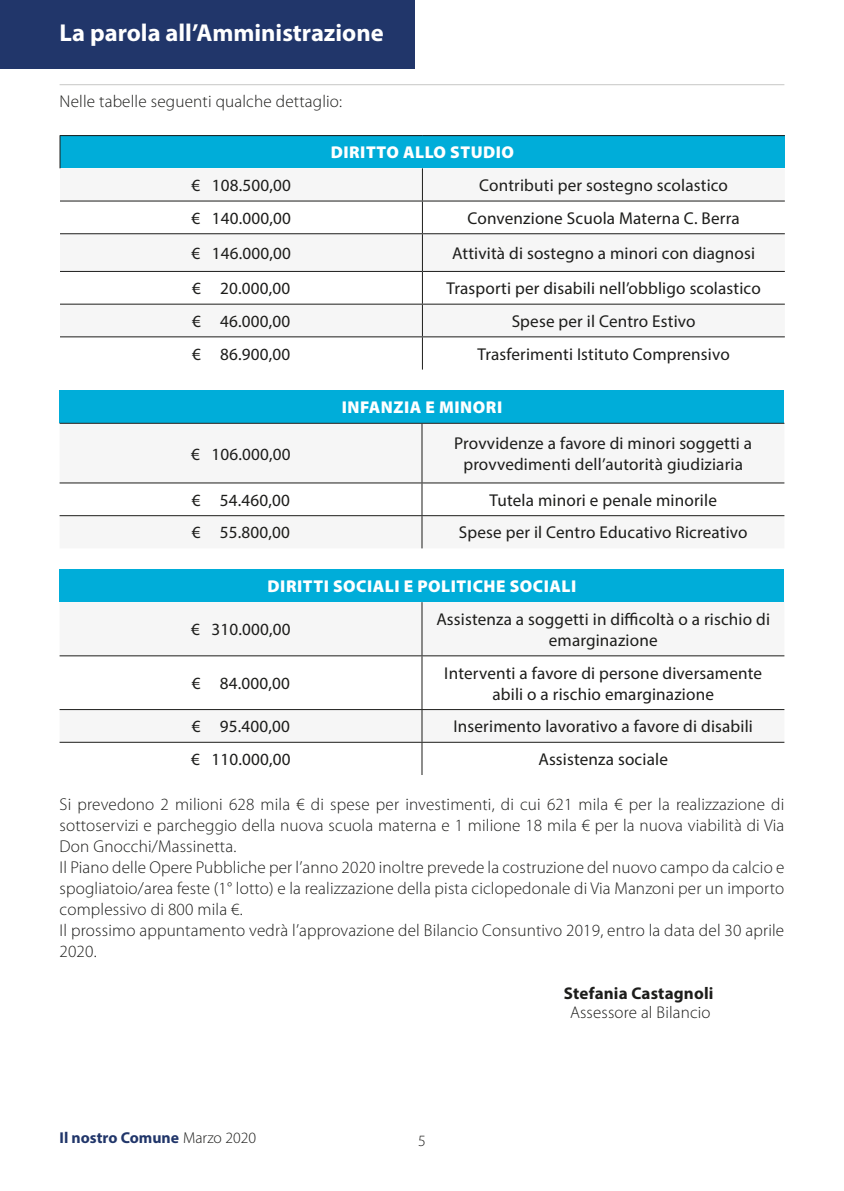
<style>
.page{position:relative;width:844px;height:1191px;background:#fff}
.page>*{position:absolute;margin:0;border:0;box-sizing:border-box;transform-origin:0 0}
.t1{font:700 24.5px "Myriad Pro";color:#fff}
.t2{font:17.15px/21px "Myriad Pro";letter-spacing:.01em;color:#1d1d1b;text-align:center}
.t3{font:300 17.15px/21px "Myriad Pro";letter-spacing:.01em;color:#1d1d1b;text-align:justify}
.t4{font:900 17.15px "Myriad Pro";letter-spacing:.03em;color:#fff}
.t5{font:300 16.97px "Myriad Pro";letter-spacing:.01em;color:#1d1d1b}
.t6{font:700 16.97px "Myriad Pro";letter-spacing:.01em;color:#1d1d1b}
.t7{font:700 15.75px "Myriad Pro";color:#21366a}
.t8{font:300 15.75px "Myriad Pro";color:#1d1d1b}
.s1{font-weight:300;color:#1d1d1b}
</style>
<div class="page">
<hr style="left:60px;top:84px;width:724px;height:1px;background:#c7c7c6">
<div style="left:60px;top:136px;width:724px;height:32px;background:#00add9"></div>
<svg style="left:60px;top:168px;width:724px;height:168px;fill:#f6f6f6"></svg>
<hr style="left:60px;top:136px;width:1px;height:32px;background:#1d1d1b">
<hr style="left:60px;top:135px;width:362px;height:1px;background:#1d1d1b">
<hr style="left:422px;top:135px;width:362px;height:1px;background:#1d1d1b">
<hr style="left:422px;top:168px;width:1px;height:33px;background:#1d1d1b">
<hr style="left:60px;top:201px;width:362px;height:1px;background:#1d1d1b">
<hr style="left:422px;top:201px;width:362px;height:1px;background:#1d1d1b">
<hr style="left:422px;top:201px;width:1px;height:32px;background:#1d1d1b">
<hr style="left:60px;top:233px;width:362px;height:1px;background:#1d1d1b">
<hr style="left:422px;top:233px;width:362px;height:1px;background:#1d1d1b">
<hr style="left:422px;top:234px;width:1px;height:37px;background:#1d1d1b">
<hr style="left:60px;top:271px;width:362px;height:1px;background:#1d1d1b">
<hr style="left:422px;top:271px;width:362px;height:1px;background:#1d1d1b">
<hr style="left:422px;top:272px;width:1px;height:32px;background:#1d1d1b">
<hr style="left:60px;top:304px;width:362px;height:1px;background:#1d1d1b">
<hr style="left:422px;top:304px;width:362px;height:1px;background:#1d1d1b">
<hr style="left:422px;top:304px;width:1px;height:32px;background:#1d1d1b">
<hr style="left:60px;top:336px;width:362px;height:1px;background:#1d1d1b">
<hr style="left:422px;top:336px;width:362px;height:1px;background:#1d1d1b">
<hr style="left:422px;top:337px;width:1px;height:32px;background:#1d1d1b">
<div style="left:60px;top:390px;width:724px;height:33px;background:#00add9"></div>
<svg style="left:60px;top:424px;width:724px;height:124px;fill:#f6f6f6"></svg>
<hr style="left:60px;top:423px;width:362px;height:1px;background:#1d1d1b">
<hr style="left:422px;top:423px;width:362px;height:1px;background:#1d1d1b">
<hr style="left:421px;top:424px;width:1px;height:58px;background:#1d1d1b">
<hr style="left:60px;top:482px;width:362px;height:1px;background:#1d1d1b">
<hr style="left:422px;top:482px;width:362px;height:1px;background:#1d1d1b">
<hr style="left:421px;top:483px;width:1px;height:32px;background:#1d1d1b">
<hr style="left:60px;top:515px;width:362px;height:1px;background:#1d1d1b">
<hr style="left:422px;top:515px;width:362px;height:1px;background:#1d1d1b">
<hr style="left:421px;top:516px;width:1px;height:32px;background:#1d1d1b">
<div style="left:60px;top:569px;width:724px;height:33px;background:#00add9"></div>
<svg style="left:60px;top:602px;width:724px;height:140px;fill:#f6f6f6"></svg>
<hr style="left:421px;top:602px;width:1px;height:53px;background:#1d1d1b">
<hr style="left:60px;top:655px;width:362px;height:1px;background:#1d1d1b">
<hr style="left:422px;top:655px;width:362px;height:1px;background:#1d1d1b">
<hr style="left:421px;top:656px;width:1px;height:53px;background:#1d1d1b">
<hr style="left:60px;top:709px;width:362px;height:1px;background:#1d1d1b">
<hr style="left:422px;top:709px;width:362px;height:1px;background:#1d1d1b">
<hr style="left:421px;top:710px;width:1px;height:32px;background:#1d1d1b">
<hr style="left:60px;top:742px;width:362px;height:1px;background:#1d1d1b">
<hr style="left:422px;top:742px;width:362px;height:1px;background:#1d1d1b">
<hr style="left:421px;top:742px;width:1px;height:33px;background:#1d1d1b">
<div style="left:0;top:0;width:414px;height:68px;background:#21366a"></div>
<p class="t1" style="left:60px;top:16px;width:325px">La parola all’Amministrazione</p>
<p class="t3" style="left:60px;top:91px;width:284px">Nelle tabelle seguenti qualche dettaglio:</p>
<p class="t4" style="left:330px;top:141px;width:185px">DIRITTO ALLO STUDIO</p>
<p class="t2" style="left:191px;top:175px;width:101px">€ 108.500,00</p>
<p class="t2" style="left:479px;top:175px;width:250px">Contributi per sostegno scolastico</p>
<p class="t2" style="left:191px;top:207px;width:101px">€ 140.000,00</p>
<p class="t2" style="left:467px;top:207px;width:273px">Convenzione Scuola Materna C. Berra</p>
<p class="t2" style="left:191px;top:242px;width:101px">€ 146.000,00</p>
<p class="t2" style="left:452px;top:242px;width:304px">Attività di sostegno a minori con diagnosi</p>
<p class="t2" style="left:192px;top:278px;width:100px">€ 20.000,00</p>
<p class="t2" style="left:446px;top:278px;width:316px">Trasporti per disabili nell’obbligo scolastico</p>
<p class="t2" style="left:192px;top:310px;width:100px">€ 46.000,00</p>
<p class="t2" style="left:511px;top:310px;width:185px">Spese per il Centro Estivo</p>
<p class="t2" style="left:192px;top:343px;width:100px">€ 86.900,00</p>
<p class="t2" style="left:477px;top:343px;width:254px">Trasferimenti Istituto Comprensivo</p>
<p class="t4" style="left:341px;top:396px;width:162px">INFANZIA E MINORI</p>
<p class="t2" style="left:191px;top:443px;width:101px">€ 106.000,00</p>
<p class="t2" style="left:454px;top:432px;width:299px">Provvidenze a favore di minori soggetti a provvedimenti dell’autorità giudiziaria</p>
<p class="t2" style="left:192px;top:489px;width:100px">€ 54.460,00</p>
<p class="t2" style="left:489px;top:489px;width:229px">Tutela minori e penale minorile</p>
<p class="t2" style="left:192px;top:522px;width:100px">€ 55.800,00</p>
<p class="t2" style="left:458px;top:522px;width:290px">Spese per il Centro Educativo Ricreativo</p>
<p class="t4" style="left:267px;top:575px;width:310px">DIRITTI SOCIALI E POLITICHE SOCIALI</p>
<p class="t2" style="left:191px;top:619px;width:101px">€ 310.000,00</p>
<p class="t2" style="left:436px;top:608px;width:335px">Assistenza a soggetti in difficoltà o a rischio di emarginazione</p>
<p class="t2" style="left:192px;top:672px;width:100px">€ 84.000,00</p>
<p class="t2" style="left:444px;top:662px;width:319px">Interventi a favore di persone diversamente abili o a rischio emarginazione</p>
<p class="t2" style="left:192px;top:716px;width:100px">€ 95.400,00</p>
<p class="t2" style="left:453px;top:716px;width:301px">Inserimento lavorativo a favore di disabili</p>
<p class="t2" style="left:191px;top:748px;width:101px">€ 110.000,00</p>
<p class="t2" style="left:538px;top:748px;width:131px">Assistenza sociale</p>
<p class="t3" style="left:60px;top:793px;width:726px">Si prevedono 2 milioni 628 mila € di spese per investimenti, di cui 621 mila € per la realizzazione di sottoservizi e parcheggio della nuova scuola materna e 1 milione 18 mila € per la nuova viabilità di Via Don Gnocchi/Massinetta.</p>
<p class="t3" style="left:60px;top:856px;width:726px">Il Piano delle Opere Pubbliche per l’anno 2020 inoltre prevede la costruzione del nuovo campo da calcio e spogliatoio/area feste (1° lotto) e la realizzazione della pista ciclopedonale di Via Manzoni per un importo complessivo di 800 mila €.</p>
<p class="t3" style="left:60px;top:919px;width:726px">Il prossimo appuntamento vedrà l’approvazione del Bilancio Consuntivo 2019, entro la data del 30 aprile<br>2020.</p>
<p class="t6" style="left:564px;top:982px;width:151px">Stefania Castagnoli</p>
<p class="t5" style="left:570px;top:1002px;width:142px">Assessore al Bilancio</p>
<p class="t7" style="left:60px;top:1127px;width:198px">Il nostro Comune <span class="s1">Marzo 2020</span></p>
<p class="t8" style="left:418px;top:1131px;width:9px">5</p>
</div>
